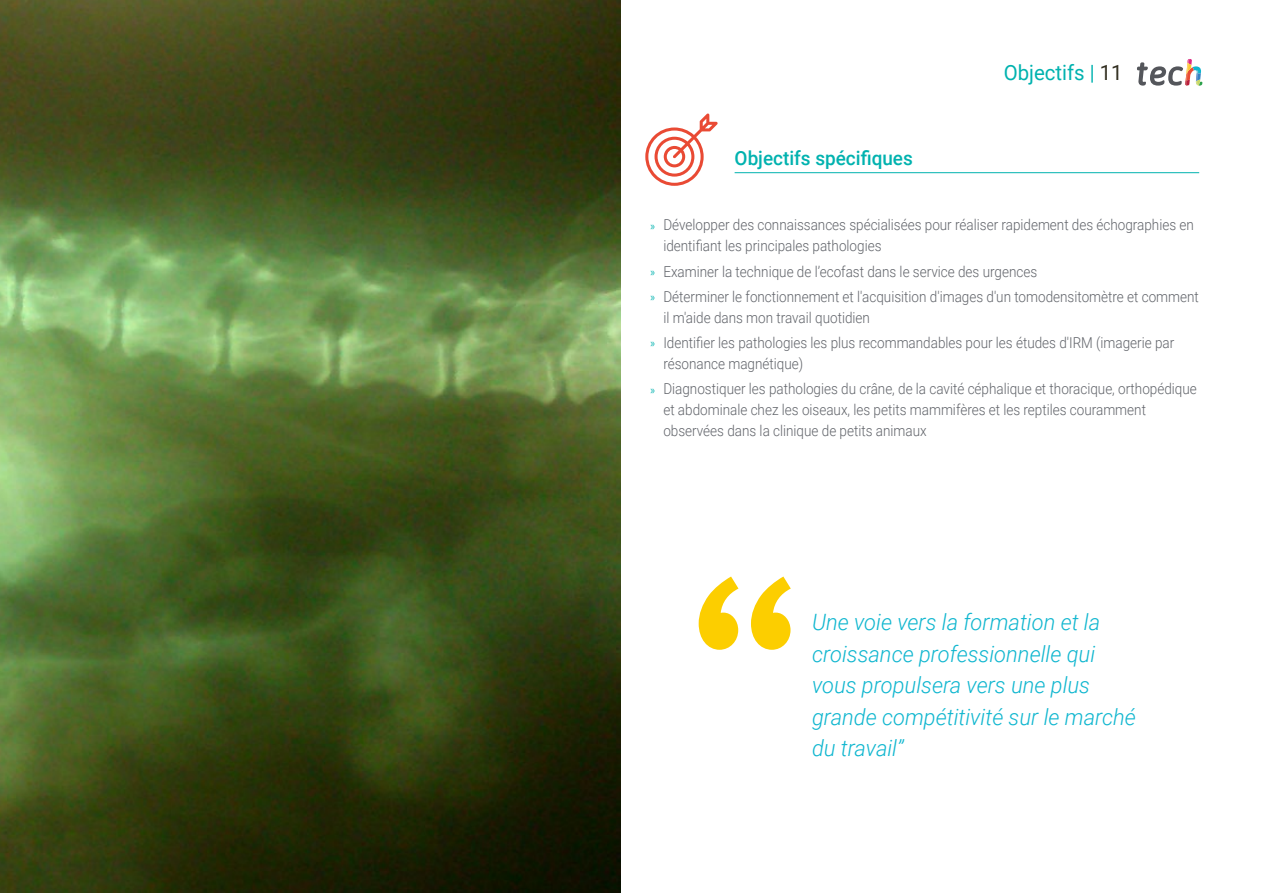
<style>
.page{position:relative;width:1263px;height:893px;background:#fff}
.page>*{position:absolute;margin:0;border:0;box-sizing:border-box;transform-origin:0 0}
.t1{font:italic 300 22.5px/31.5px "Roboto";color:#0fb6cf}
.t2{font:21px "Roboto";color:#00b2af}
.t3{font:500 19.5px "Roboto";color:#00b2af}
.t4{font:300 15px/25.2px "Roboto";color:#61646a;scale:.9 1}
.s1{color:#312e20}
.s2{font-family:"Myriad Pro";font-weight:400;font-size:12px;color:#00b2af}
</style>
<div class="page">
<img style="left:0;top:0;width:621px;height:893px">
<hr style="left:735px;top:172px;width:464px;height:1px;background:#00b2af">
<svg style="left:645px;top:113px;width:73px;height:73px"></svg>
<svg style="left:699px;top:576px;width:92px;height:74px"></svg>
<svg style="left:1137px;top:59px;width:65px;height:27px"></svg>
<h3 class="t3" style="left:735px;top:144px;width:180px">Objectifs spécifiques</h3>
<h2 class="t2" style="left:1004px;top:57px;width:120px">Objectifs | <span class="s1">11</span></h2>
<p class="t4" style="left:663px;top:214px;width:591px;line-height:21px;text-indent:-13px"><span class="s2">»</span> Développer des connaissances spécialisées pour réaliser rapidement des échographies en identifiant les principales pathologies</p>
<p class="t4" style="left:651px;top:258px;width:611px"><span class="s2">»</span> Examiner la technique de l’ecofast dans le service des urgences<br><span class="s2">»</span> Déterminer le fonctionnement et l'acquisition d'images d'un tomodensitomètre et comment</p>
<p class="t4" style="left:651px;top:304px;width:583px;text-indent:13px">il m'aide dans mon travail quotidien<br><span class="s2">»</span> Identifier les pathologies les plus recommandables pour les études d'IRM (imagerie par</p>
<p class="t4" style="left:651px;top:351px;width:608px;text-indent:13px">résonance magnétique)<br><span class="s2">»</span> Diagnostiquer les pathologies du crâne, de la cavité céphalique et thoracique, orthopédique</p>
<p class="t4" style="left:663px;top:399px;width:538px;line-height:21px">et abdominale chez les oiseaux, les petits mammifères et les reptiles couramment observées dans la clinique de petits animaux</p>
<h1 class="t1" style="left:812px;top:605px;width:325px">Une voie vers la formation et la croissance professionnelle qui vous propulsera vers une plus grande compétitivité sur le marché du travail’’</h1>
</div>
